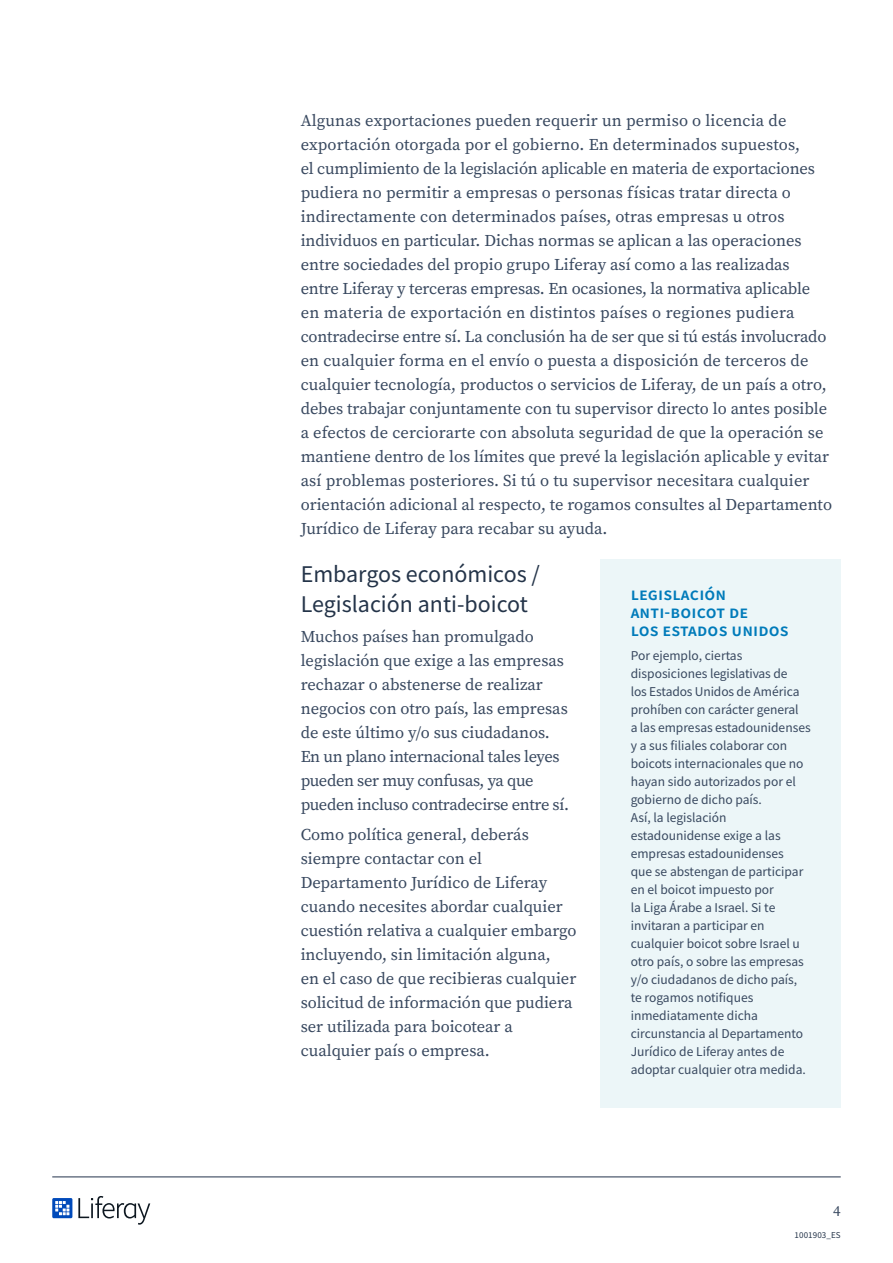
<style>
.page{position:relative;width:893px;height:1263px;background:#fff}
.page>*{position:absolute;margin:0;border:0;box-sizing:border-box;transform-origin:0 0}
.t1{font:24px/30px "Source Sans Pro";color:#243449}
.Callout_text_title{font:600 18px/18px "Source Sans Pro";letter-spacing:.01em;color:#007bba}
.Text{font:16.5px/24px "Source Serif Pro";color:#38485f}
.t2{font:15px "Source Serif Pro";color:#38485f}
.Callout_text{font:13.5px/18px "Source Sans Pro";color:#38485f}
.t3{font:9px "Source Sans Pro";letter-spacing:.01em;color:#243449}
</style>
<div class="page">
<svg style="left:52px;top:1198px;width:20px;height:20px"></svg>
<svg style="left:78px;top:1196px;width:72px;height:28px"></svg>
<hr style="left:52px;top:1176px;width:789px;height:1px;background:#3b4960">
<div style="left:601px;top:559px;width:240px;height:548px;background:#ecf6f8"></div>
<p class="Text" style="left:301px;top:108px;width:533px">Algunas exportaciones pueden requerir un permiso o licencia de exportación otorgada por el gobierno. En determinados supuestos,<br>el cumplimiento de la legislación aplicable en materia de exportaciones pudiera no permitir a empresas o personas físicas tratar directa o indirectamente con determinados países, otras empresas u otros individuos en particular. Dichas normas se aplican a las operaciones entre sociedades del propio grupo Liferay así como a las realizadas entre Liferay y terceras empresas. En ocasiones, la normativa aplicable en materia de exportación en distintos países o regiones pudiera contradecirse entre sí. La conclusión ha de ser que si tú estás involucrado en cualquier forma en el envío o puesta a disposición de terceros de cualquier tecnología, productos o servicios de Liferay, de un país a otro, debes trabajar conjuntamente con tu supervisor directo lo antes posible a efectos de cerciorarte con absoluta seguridad de que la operación se mantiene dentro de los límites que prevé la legislación aplicable y evitar así problemas posteriores. Si tú o tu supervisor necesitara cualquier orientación adicional al respecto, te rogamos consultes al Departamento Jurídico de Liferay para recabar su ayuda.</p>
<h3 class="t1" style="left:301px;top:559px;width:241px">Embargos económicos /<br>Legislación anti-boicot</h3>
<p class="Text" style="left:301px;top:624px;width:269px">Muchos países han promulgado legislación que exige a las empresas rechazar o abstenerse de realizar negocios con otro país, las empresas de este último y/o sus ciudadanos.<br>En un plano internacional tales leyes pueden ser muy confusas, ya que pueden incluso contradecirse entre sí.</p>
<p class="Text" style="left:301px;top:822px;width:277px">Como política general, deberás siempre contactar con el Departamento Jurídico de Liferay cuando necesites abordar cualquier cuestión relativa a cualquier embargo incluyendo, sin limitación alguna,<br>en el caso de que recibieras cualquier solicitud de información que pudiera ser utilizada para boicotear a cualquier país o empresa.</p>
<p class="Callout_text_title" style="left:631px;top:585px;width:160px">Legislación anti-boicot de<br>los Estados Unidos</p>
<p class="Callout_text" style="left:631px;top:646px;width:182px">Por ejemplo, ciertas disposiciones legislativas de<br>los Estados Unidos de América prohíben con carácter general<br>a las empresas estadounidenses y a sus filiales colaborar con boicots internacionales que no hayan sido autorizados por el gobierno de dicho país.<br>Así, la legislación estadounidense exige a las empresas estadounidenses<br>que se abstengan de participar en el boicot impuesto por<br>la Liga Árabe a Israel. Si te invitaran a participar en cualquier boicot sobre Israel u otro país, o sobre las empresas y/o ciudadanos de dicho país, te rogamos notifiques inmediatamente dicha circunstancia al Departamento<br>Jurídico de Liferay antes de adoptar cualquier otra medida.</p>
<p class="t2" style="left:833px;top:1200px;width:9px">4</p>
<p class="t3" style="left:794px;top:1230px;width:48px">1001903_ES</p>
</div>
